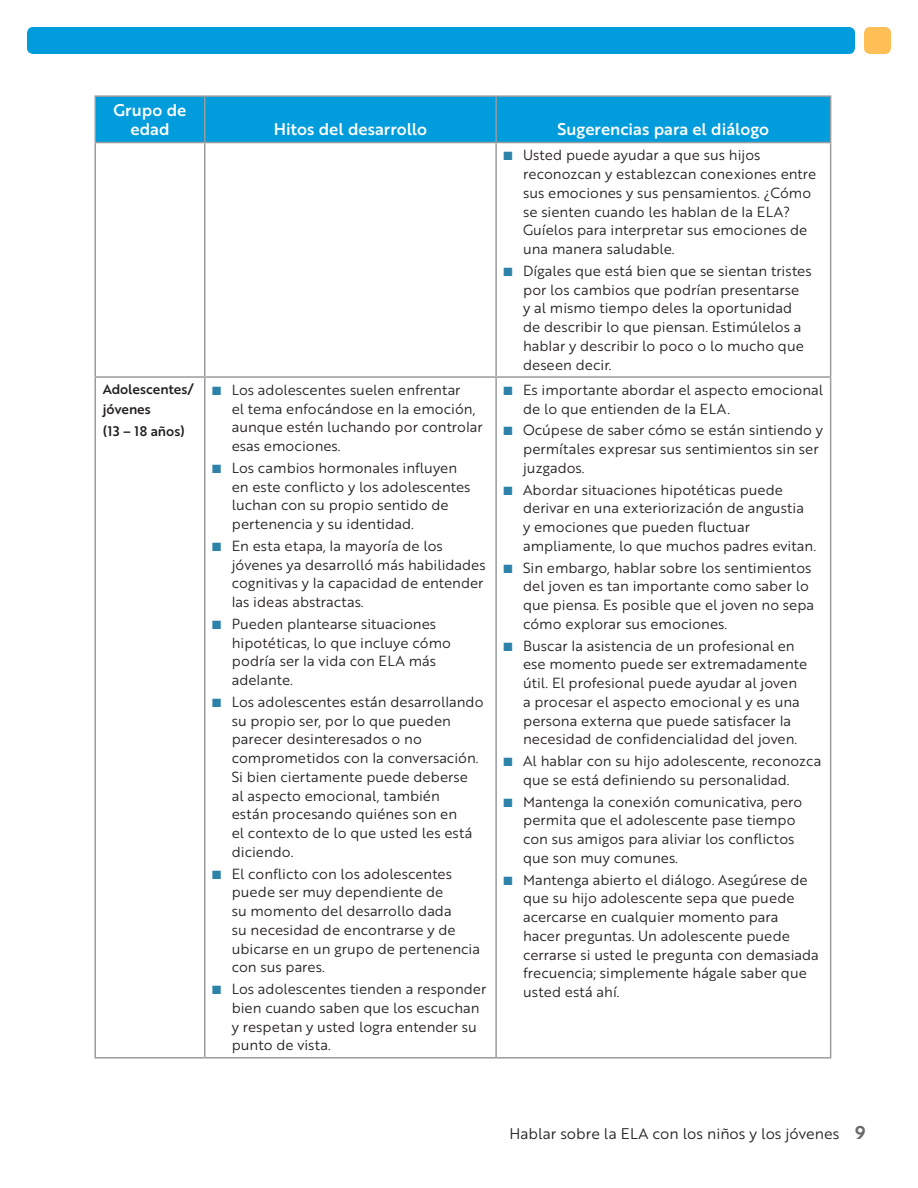
<style>
.page{position:relative;width:918px;height:1188px;background:#fff}
.page>*{position:absolute;margin:0;border:0;box-sizing:border-box;transform-origin:0 0}
.t1{font:16.5px/19.5px "Brother 1816 Medium";color:#fff;text-align:center}
.t2{font:15px "Brother 1816 Book";color:#231f20}
.t3{font:14.25px/18.8px "Brother 1816 Book";color:#231f20}
.t4{font:13.5px/19.5px "Brother 1816 Medium";color:#231f20}
.s1{color:#2c82a8}
.s2{font-family:"Brother 1816 Bold";font-size:18px;color:#69696c}
</style>
<div class="page">
<div style="left:27px;top:27px;width:828px;height:27px;background:#009cdc;border-radius:6px"></div>
<div style="left:864px;top:27px;width:27px;height:27px;background:#fdbf56;border-radius:6px"></div>
<div style="left:96px;top:97px;width:734px;height:45px;background:#009cdc"></div>
<hr style="left:204px;top:97px;width:2px;height:45px;background:#999b9e">
<hr style="left:495px;top:97px;width:2px;height:45px;background:#999b9e">
<hr style="left:204px;top:143px;width:2px;height:233px;background:#999b9e">
<hr style="left:495px;top:143px;width:2px;height:233px;background:#999b9e">
<hr style="left:94px;top:376px;width:111px;height:2px;background:#999b9e">
<hr style="left:205px;top:376px;width:291px;height:2px;background:#999b9e">
<hr style="left:204px;top:378px;width:2px;height:679px;background:#999b9e">
<hr style="left:496px;top:376px;width:335px;height:2px;background:#999b9e">
<hr style="left:495px;top:378px;width:2px;height:679px;background:#999b9e">
<hr style="left:94px;top:95px;width:111px;height:2px;background:#999b9e">
<hr style="left:94px;top:97px;width:2px;height:45px;background:#999b9e">
<hr style="left:205px;top:95px;width:291px;height:2px;background:#999b9e">
<hr style="left:496px;top:95px;width:335px;height:2px;background:#999b9e">
<hr style="left:830px;top:97px;width:1px;height:45px;background:#999b9e">
<hr style="left:94px;top:142px;width:111px;height:1px;background:#999b9e">
<hr style="left:205px;top:142px;width:291px;height:1px;background:#999b9e">
<hr style="left:496px;top:142px;width:335px;height:1px;background:#999b9e">
<hr style="left:94px;top:143px;width:2px;height:233px;background:#999b9e">
<hr style="left:830px;top:143px;width:1px;height:233px;background:#999b9e">
<hr style="left:94px;top:378px;width:2px;height:679px;background:#999b9e">
<hr style="left:830px;top:378px;width:1px;height:679px;background:#999b9e">
<hr style="left:94px;top:1057px;width:111px;height:2px;background:#999b9e">
<hr style="left:205px;top:1057px;width:291px;height:2px;background:#999b9e">
<hr style="left:496px;top:1057px;width:335px;height:2px;background:#999b9e">
<p class="t1" style="left:114px;top:99px;width:74px">Grupo de edad</p>
<p class="t4" style="left:103px;top:379px;width:93px">Adolescentes/ jóvenes</p>
<p class="t4" style="left:103px;top:421px;width:84px">(13 – 18 años)</p>
<p class="t1" style="left:274px;top:119px;width:155px">Hitos del desarrollo</p>
<p class="t1" style="left:557px;top:119px;width:213px">Sugerencias para el diálogo</p>
<p class="t3" style="left:523px;top:145px;width:295px;text-indent:-19px"><span class="s1">■</span> Usted puede ayudar a que sus hijos reconozcan y establezcan conexiones entre sus emociones y sus pensamientos. ¿Cómo se sienten cuando les hablan de la ELA?<br>Guíelos para interpretar sus emociones de una manera saludable.</p>
<p class="t3" style="left:523px;top:261px;width:290px;text-indent:-19px"><span class="s1">■</span> Dígales que está bien que se sientan tristes por los cambios que podrían presentarse<br>y al mismo tiempo deles la oportunidad de describir lo que piensan. Estimúlelos a hablar y describir lo poco o lo mucho que deseen decir.</p>
<p class="t3" style="left:232px;top:380px;width:253px;text-indent:-19px"><span class="s1">■</span> Los adolescentes suelen enfrentar<br>el tema enfocándose en la emoción, aunque estén luchando por controlar esas emociones.</p>
<p class="t3" style="left:232px;top:458px;width:240px;text-indent:-19px"><span class="s1">■</span> Los cambios hormonales influyen en este conflicto y los adolescentes luchan con su propio sentido de pertenencia y su identidad.</p>
<p class="t3" style="left:232px;top:536px;width:256px;text-indent:-19px"><span class="s1">■</span> En esta etapa, la mayoría de los jóvenes ya desarrolló más habilidades cognitivas y la capacidad de entender las ideas abstractas.</p>
<p class="t3" style="left:232px;top:614px;width:221px;text-indent:-19px"><span class="s1">■</span> Pueden plantearse situaciones hipotéticas, lo que incluye cómo podría ser la vida con ELA más adelante.</p>
<p class="t3" style="left:232px;top:692px;width:253px;text-indent:-19px"><span class="s1">■</span> Los adolescentes están desarrollando su propio ser, por lo que pueden parecer desinteresados o no comprometidos con la conversación.<br>Si bien ciertamente puede deberse<br>al aspecto emocional, también<br>están procesando quiénes son en<br>el contexto de lo que usted les está diciendo.</p>
<p class="t3" style="left:232px;top:864px;width:250px;text-indent:-19px"><span class="s1">■</span> El conflicto con los adolescentes puede ser muy dependiente de<br>su momento del desarrollo dada<br>su necesidad de encontrarse y de ubicarse en un grupo de pertenencia con sus pares.</p>
<p class="t3" style="left:232px;top:979px;width:256px;text-indent:-19px"><span class="s1">■</span> Los adolescentes tienden a responder bien cuando saben que los escuchan y respetan y usted logra entender su punto de vista.</p>
<p class="t3" style="left:523px;top:380px;width:301px;text-indent:-19px"><span class="s1">■</span> Es importante abordar el aspecto emocional de lo que entienden de la ELA.</p>
<p class="t3" style="left:523px;top:420px;width:301px;text-indent:-19px"><span class="s1">■</span> Ocúpese de saber cómo se están sintiendo y permítales expresar sus sentimientos sin ser juzgados.</p>
<p class="t3" style="left:523px;top:480px;width:295px;text-indent:-19px"><span class="s1">■</span> Abordar situaciones hipotéticas puede derivar en una exteriorización de angustia<br>y emociones que pueden fluctuar ampliamente, lo que muchos padres evitan.</p>
<p class="t3" style="left:523px;top:558px;width:293px;text-indent:-19px"><span class="s1">■</span> Sin embargo, hablar sobre los sentimientos del joven es tan importante como saber lo que piensa. Es posible que el joven no sepa cómo explorar sus emociones.</p>
<p class="t3" style="left:523px;top:636px;width:286px;text-indent:-19px"><span class="s1">■</span> Buscar la asistencia de un profesional en ese momento puede ser extremadamente útil. El profesional puede ayudar al joven a procesar el aspecto emocional y es una persona externa que puede satisfacer la necesidad de confidencialidad del joven.</p>
<p class="t3" style="left:523px;top:751px;width:300px;text-indent:-19px"><span class="s1">■</span> Al hablar con su hijo adolescente, reconozca que se está definiendo su personalidad.</p>
<p class="t3" style="left:523px;top:792px;width:281px;text-indent:-19px"><span class="s1">■</span> Mantenga la conexión comunicativa, pero permita que el adolescente pase tiempo con sus amigos para aliviar los conflictos que son muy comunes.</p>
<p class="t3" style="left:523px;top:870px;width:297px;text-indent:-19px"><span class="s1">■</span> Mantenga abierto el diálogo. Asegúrese de que su hijo adolescente sepa que puede acercarse en cualquier momento para hacer preguntas. Un adolescente puede cerrarse si usted le pregunta con demasiada frecuencia; simplemente hágale saber que usted está ahí.</p>
<p class="t2" style="left:509px;top:1122px;width:358px">Hablar sobre la ELA con los niños y los jóvenes <span class="s2">9</span></p>
</div>
